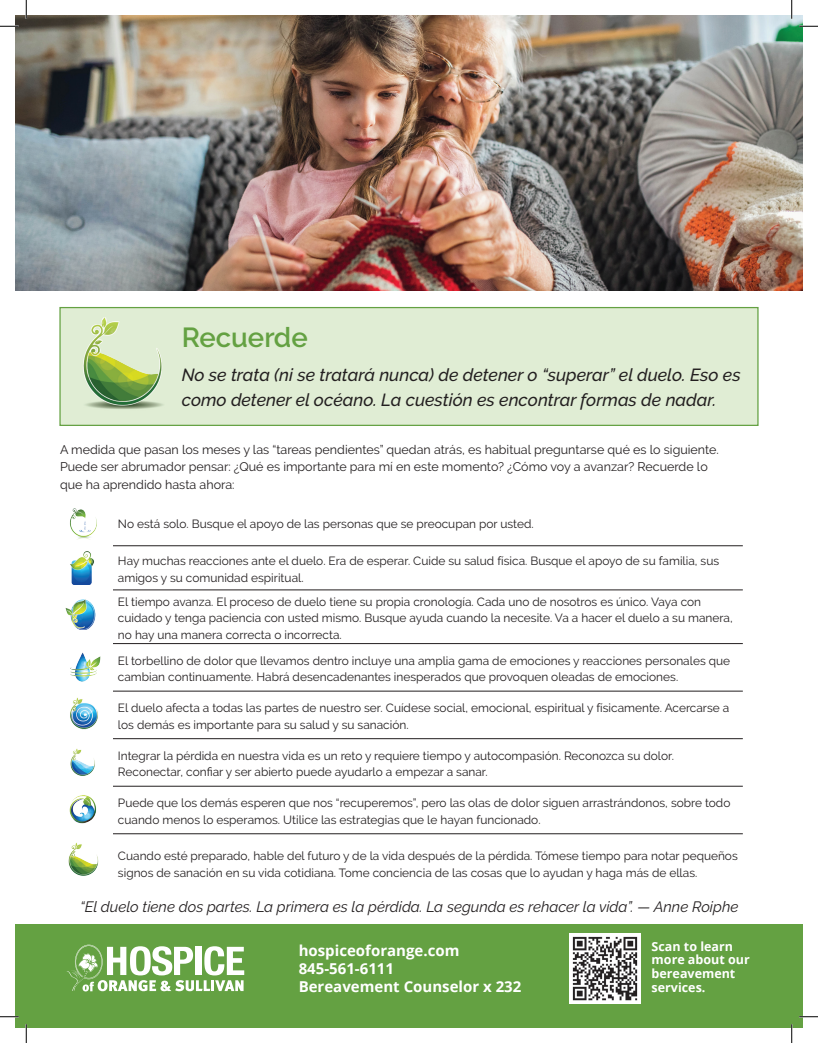
<style>
.page{position:relative;width:818px;height:1043px;background:#fff}
.page>*{position:absolute;margin:0;border:0;box-sizing:border-box;transform-origin:0 0}
.t1{font:600 27.5px "Raleway";color:#64a142}
.main_sentence{font:italic 500 17.5px/25px "Raleway";color:#231f20}
.callout{font:italic 15px "Raleway";color:#231f20}
.t2{font:700 15px/18px "Open Sans";color:#fff}
.body{font:12.5px/17.5px "Raleway";color:#231f20}
.t3{font:700 12.5px/13.8px "Open Sans";color:#fff}
.body-2{font:11.88px/16.2px "Raleway";color:#231f20}
</style>
<div class="page">
<div style="left:15px;top:924px;width:787px;height:104px;background:#64a142"></div>
<svg style="left:67px;top:944px;width:177px;height:47px"></svg>
<img style="left:570px;top:933px;width:70px;height:70px">
<img style="left:15px;top:15px;width:787px;height:276px">
<div style="left:59px;top:307px;width:699px;height:119px;background:#e0edd4;border:1px solid #64a142"></div>
<img style="left:65px;top:424px;width:104px;height:1px">
<hr style="left:113px;top:545px;width:629px;height:1px;background:#231f20">
<hr style="left:113px;top:589px;width:629px;height:1px;background:#231f20">
<hr style="left:113px;top:643px;width:629px;height:1px;background:#231f20">
<hr style="left:113px;top:691px;width:629px;height:1px;background:#231f20">
<hr style="left:113px;top:738px;width:629px;height:1px;background:#231f20">
<hr style="left:113px;top:786px;width:629px;height:1px;background:#231f20">
<hr style="left:113px;top:833px;width:629px;height:1px;background:#231f20">
<img style="left:70px;top:508px;width:27px;height:32px">
<img style="left:70px;top:551px;width:24px;height:34px">
<img style="left:65px;top:599px;width:31px;height:30px">
<img style="left:70px;top:652px;width:31px;height:30px">
<img style="left:70px;top:697px;width:28px;height:33px">
<img style="left:70px;top:748px;width:25px;height:28px">
<img style="left:69px;top:795px;width:27px;height:29px">
<img style="left:68px;top:842px;width:31px;height:34px">
<img style="left:73px;top:307px;width:97px;height:102px">
<svg style="left:0;top:25px;width:19px;height:2px"></svg>
<svg style="left:799px;top:25px;width:19px;height:2px"></svg>
<svg style="left:0;top:1016px;width:19px;height:1px"></svg>
<svg style="left:799px;top:1015px;width:19px;height:2px"></svg>
<svg style="left:25px;top:0;width:2px;height:19px"></svg>
<svg style="left:25px;top:1024px;width:2px;height:18px"></svg>
<svg style="left:790px;top:0;width:2px;height:19px"></svg>
<svg style="left:791px;top:1024px;width:1px;height:18px"></svg>
<p class="t1" style="left:182px;top:322px;width:128px">Recuerde</p>
<p class="main_sentence" style="left:182px;top:363px;width:560px">No se trata (ni se tratará nunca) de detener o “superar” el duelo. Eso es como detener el océano. La cuestión es encontrar formas de nadar.</p>
<p class="body" style="left:60px;top:440px;width:660px">A medida que pasan los meses y las “tareas pendientes” quedan atrás, es habitual preguntarse qué es lo siguiente.<br>Puede ser abrumador pensar: ¿Qué es importante para mí en este momento? ¿Cómo voy a avanzar? Recuerde lo que ha aprendido hasta ahora:</p>
<p class="body-2" style="left:118px;top:515px;width:417px">No está solo. Busque el apoyo de las personas que se preocupan por usted.</p>
<p class="body-2" style="left:118px;top:553px;width:602px">Hay muchas reacciones ante el duelo. Era de esperar. Cuide su salud física. Busque el apoyo de su familia, sus amigos y su comunidad espiritual.</p>
<p class="body-2" style="left:118px;top:593px;width:616px">El tiempo avanza. El proceso de duelo tiene su propia cronología. Cada uno de nosotros es único. Vaya con cuidado y tenga paciencia con usted mismo. Busque ayuda cuando la necesite. Va a hacer el duelo a su manera, no hay una manera correcta o incorrecta.</p>
<p class="body-2" style="left:118px;top:652px;width:613px">El torbellino de dolor que llevamos dentro incluye una amplia gama de emociones y reacciones personales que cambian continuamente. Habrá desencadenantes inesperados que provoquen oleadas de emociones.</p>
<p class="body-2" style="left:118px;top:700px;width:612px">El duelo afecta a todas las partes de nuestro ser. Cuídese social, emocional, espiritual y físicamente. Acercarse a los demás es importante para su salud y su sanación.</p>
<p class="body-2" style="left:118px;top:747px;width:557px">Integrar la pérdida en nuestra vida es un reto y requiere tiempo y autocompasión. Reconozca su dolor.<br>Reconectar, confiar y ser abierto puede ayudarlo a empezar a sanar.</p>
<p class="body-2" style="left:118px;top:795px;width:614px">Puede que los demás esperen que nos “recuperemos”, pero las olas de dolor siguen arrastrándonos, sobre todo cuando menos lo esperamos. Utilice las estrategias que le hayan funcionado.</p>
<p class="body-2" style="left:118px;top:847px;width:621px">Cuando esté preparado, hable del futuro y de la vida después de la pérdida. Tómese tiempo para notar pequeños signos de sanación en su vida cotidiana. Tome conciencia de las cosas que lo ayudan y haga más de ellas.</p>
<p class="callout" style="left:80px;top:897px;width:659px">“El duelo tiene dos partes. La primera es la pérdida. La segunda es rehacer la vida”. — Anne Roiphe</p>
<p class="t2" style="left:299px;top:941px;width:224px">hospiceoforange.com<br>845-561-6111<br>Bereavement Counselor x 232</p>
<p class="t3" style="left:651px;top:938px;width:100px">Scan to learn more about our bereavement services.</p>
</div>
